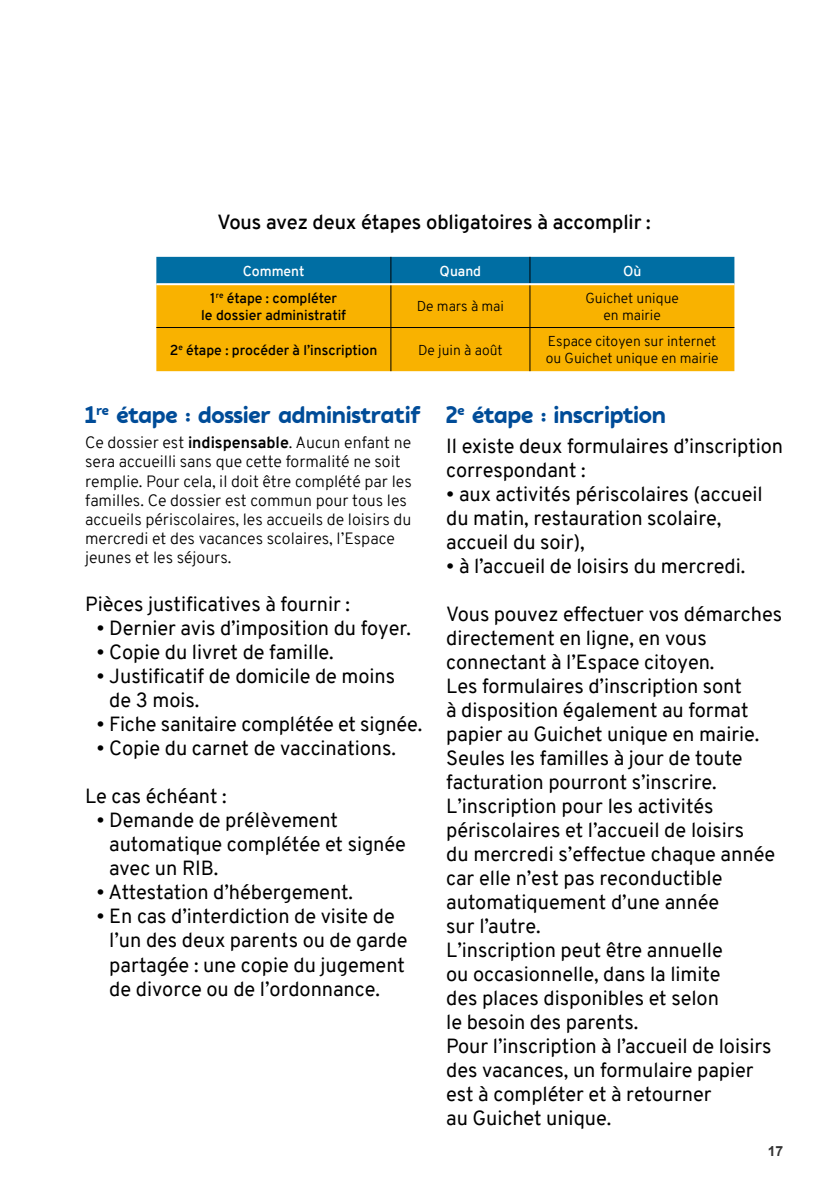
<style>
.page{position:relative;width:840px;height:1191px;background:#fff}
.page>*{position:absolute;margin:0;border:0;box-sizing:border-box;transform-origin:0 0}
.t1{font:700 24px "Auro";color:#004c98}
.t2{font:20px/24px "Overpass";letter-spacing:-.005em;color:#000}
.t3{font:600 20px "Overpass";letter-spacing:-.005em;color:#000}
.t4{font:300 16px/19.2px "Overpass";color:#000}
.t5{font:300 14px/16.8px "Overpass";color:#000;text-align:center}
.t6{font:600 14px/16.8px "Overpass";color:#000;text-align:center}
.t7{font:600 14px "Overpass";color:#fff}
.t8{font:700 14px "Arial";color:#000}
.s1{font-weight:700}
</style>
<div class="page">
<div style="left:156px;top:285px;width:578px;height:86px;background:#f9b200"></div>
<div style="left:156px;top:257px;width:578px;height:26px;background:#006ea3"></div>
<hr style="left:390px;top:285px;width:1px;height:42px;background:#000">
<hr style="left:529px;top:285px;width:1px;height:42px;background:#000">
<hr style="left:390px;top:328px;width:1px;height:43px;background:#000">
<hr style="left:529px;top:328px;width:1px;height:43px;background:#000">
<hr style="left:156px;top:327px;width:234px;height:1px;background:#000">
<hr style="left:390px;top:327px;width:139px;height:1px;background:#000">
<hr style="left:529px;top:327px;width:205px;height:1px;background:#000">
<p class="t3" style="left:217px;top:208px;width:434px">Vous avez deux étapes obligatoires à accomplir :</p>
<p class="t7" style="left:242px;top:261px;width:63px">Comment</p>
<p class="t7" style="left:439px;top:261px;width:43px">Quand</p>
<p class="t7" style="left:622px;top:261px;width:20px">Où</p>
<p class="t6" style="left:201px;top:289px;width:146px">1<sup>re</sup> étape : compléter<br>le dossier administratif</p>
<p class="t5" style="left:416px;top:298px;width:89px">De mars à mai</p>
<p class="t5" style="left:585px;top:289px;width:95px">Guichet unique en mairie</p>
<p class="t6" style="left:170px;top:341px;width:209px">2<sup>e</sup> étape : procéder à l’inscription</p>
<p class="t5" style="left:418px;top:341px;width:86px">De juin à août</p>
<p class="t5" style="left:545px;top:333px;width:174px;text-align:left">Espace citoyen sur internet ou Guichet unique en mairie</p>
<p class="t1" style="left:85px;top:400px;width:337px">1<sup>re</sup> étape : dossier administratif</p>
<p class="t4" style="left:85px;top:433px;width:328px">Ce dossier est <span class="s1">indispensable</span>. Aucun enfant ne sera accueilli sans que cette formalité ne soit remplie. Pour cela, il doit être complété par les familles. Ce dossier est commun pour tous les accueils périscolaires, les accueils de loisirs du mercredi et des vacances scolaires, l’Espace jeunes et les séjours.</p>
<p class="t2" style="left:85px;top:592px;width:266px">Pièces justificatives à fournir :</p>
<p class="t2" style="left:96px;top:616px;width:316px">• Dernier avis d’imposition du foyer.</p>
<p class="t2" style="left:96px;top:640px;width:238px">• Copie du livret de famille.</p>
<p class="t2" style="left:109px;top:664px;width:287px;text-indent:-13px">• Justificatif de domicile de moins de 3 mois.</p>
<p class="t2" style="left:96px;top:712px;width:327px">• Fiche sanitaire complétée et signée.</p>
<p class="t2" style="left:96px;top:736px;width:301px">• Copie du carnet de vaccinations.</p>
<p class="t2" style="left:85px;top:784px;width:143px">Le cas échéant :</p>
<p class="t2" style="left:109px;top:808px;width:298px;text-indent:-13px">• Demande de prélèvement automatique complétée et signée avec un RIB.</p>
<p class="t2" style="left:96px;top:880px;width:258px">• Attestation d’hébergement.</p>
<p class="t2" style="left:109px;top:904px;width:299px;text-indent:-13px">• En cas d’interdiction de visite de l’un des deux parents ou de garde partagée : une copie du jugement de divorce ou de l’ordonnance.</p>
<p class="t1" style="left:446px;top:400px;width:221px">2<sup>e</sup> étape : inscription</p>
<p class="t2" style="left:446px;top:434px;width:338px">Il existe deux formulaires d’inscription correspondant :</p>
<p class="t2" style="left:446px;top:482px;width:318px">• aux activités périscolaires (accueil du matin, restauration scolaire, accueil du soir),</p>
<p class="t2" style="left:446px;top:554px;width:300px">• à l’accueil de loisirs du mercredi.</p>
<p class="t2" style="left:446px;top:602px;width:337px">Vous pouvez effectuer vos démarches directement en ligne, en vous connectant à l’Espace citoyen.<br>Les formulaires d’inscription sont<br>à disposition également au format papier au Guichet unique en mairie.<br>Seules les familles à jour de toute facturation pourront s’inscrire.<br>L’inscription pour les activités périscolaires et l’accueil de loisirs<br>du mercredi s’effectue chaque année car elle n’est pas reconductible automatiquement d’une année<br>sur l’autre.<br>L’inscription peut être annuelle<br>ou occasionnelle, dans la limite<br>des places disponibles et selon<br>le besoin des parents.<br>Pour l’inscription à l’accueil de loisirs des vacances, un formulaire papier est à compléter et à retourner<br>au Guichet unique.</p>
<p class="t8" style="left:767px;top:1141px;width:17px">17</p>
</div>
